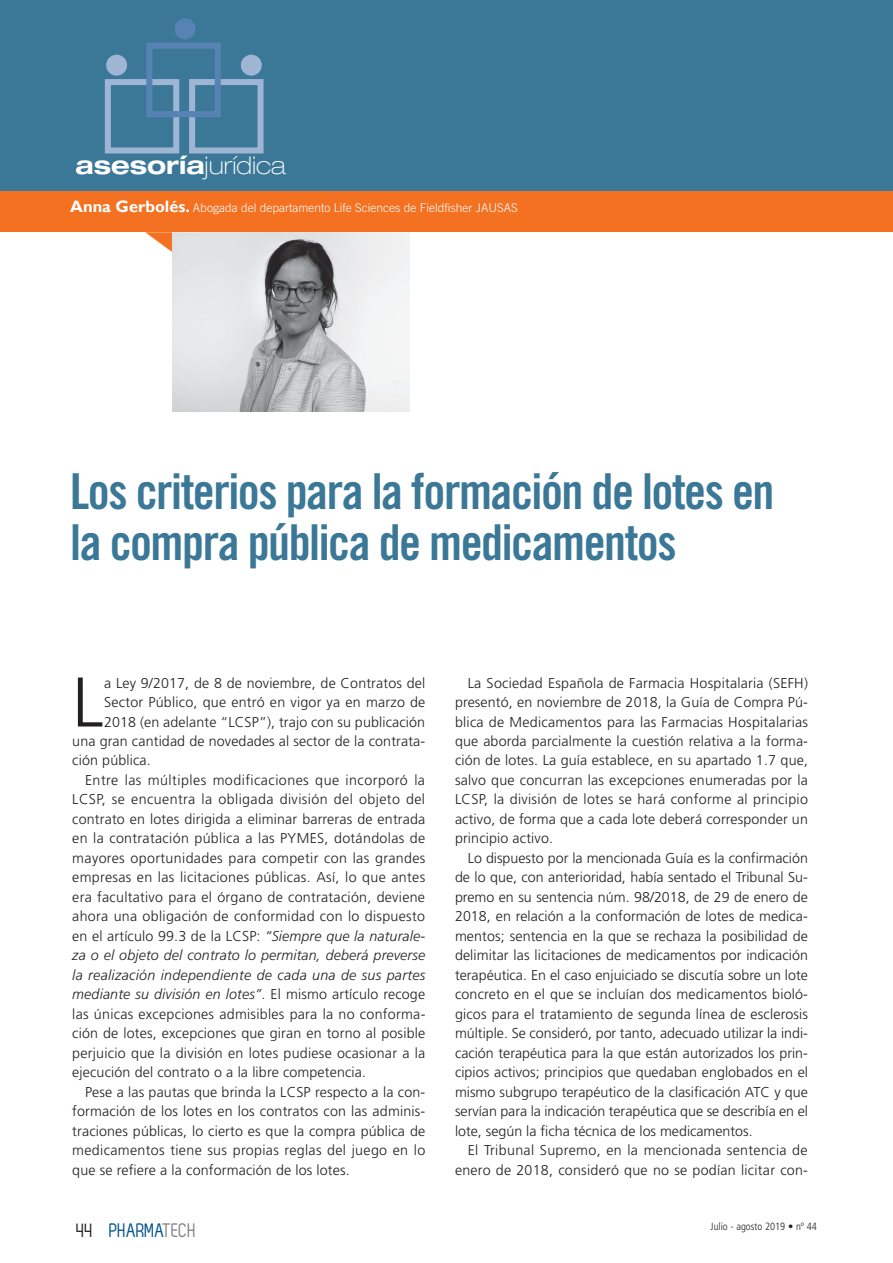
<style>
.page{position:relative;width:893px;height:1263px;background:#fff}
.page>*{position:absolute;margin:0;border:0;box-sizing:border-box;transform-origin:0 0}
.t1{font:300 70.05px "Frutiger";color:#231f20}
.t2{font:49.5px/51px "Trade Gothic Bold Cond Twenty";letter-spacing:-.03em;color:#3b7898}
.t3{font:700 expanded 24.6px "Helvetica Neue LT Std";color:#fff}
.t4{font:19.5px "Zag";color:#00538d}
.t5{font:300 14.25px/19.5px "Frutiger";letter-spacing:.015em;color:#231f20;text-align:justify}
.t6{font:italic 300 14.25px "Frutiger";letter-spacing:.01em;color:#231f20}
.t7{font:300 12px "Trade Gothic";color:#fff}
.t8{font:300 condensed 10.5px "Frutiger";color:#231f20}
.s1{font-weight:100}
.s2{font-family:"Gill Sans";font-weight:700;font-size:16.5px}
.s3{font-style:italic}
.s4{font-style:normal}
.s5{color:#231f20}
.s6{color:#808285}
</style>
<div class="page">
<div style="left:0;top:0;width:893px;height:191px;background:#3b7898"></div>
<div style="left:105px;top:79px;width:74px;height:74px;border:6px solid #9fb5d4"></div>
<div style="left:189px;top:79px;width:75px;height:74px;border:6px solid #9fb5d4"></div>
<div style="left:146px;top:43px;width:75px;height:74px;border:6px solid #5683b3"></div>
<div style="left:175px;top:18px;width:21px;height:21px;background:#5683b3;border-radius:50%"></div>
<div style="left:241px;top:55px;width:21px;height:21px;background:#9fb5d4;border-radius:50%"></div>
<div style="left:106px;top:55px;width:21px;height:21px;background:#9fb5d4;border-radius:50%"></div>
<div style="left:0;top:191px;width:893px;height:41px;background:#f37121"></div>
<svg style="left:145px;top:232px;width:28px;height:20px"></svg>
<img style="left:173px;top:232px;width:236px;height:180px">
<h3 class="t3" style="left:75px;top:150px;width:212px">asesoría<span class="s1">jurídica</span></h3>
<p class="t7" style="left:70px;top:200px;width:449px"><span class="s2">Anna Gerbolés.</span> Abogada del departamento Life Sciences de Fieldfisher JAUSAS</p>
<h2 class="t2" style="left:70px;top:465px;width:706px">Los criterios para la formación de lotes en la compra pública de medicamentos</h2>
<h1 class="t1" style="left:72px;top:663px;width:33px">L</h1>
<p class="t5" style="left:104px;top:673px;width:323px">a Ley 9/2017, de 8 de noviembre, de Contratos del</p>
<p class="t5" style="left:104px;top:692px;width:323px">Sector Público, que entró en vigor ya en marzo de</p>
<p class="t5" style="left:104px;top:712px;width:323px">2018 (en adelante “LCSP”), trajo con su publicación</p>
<p class="t5" style="left:72px;top:731px;width:354px">una gran cantidad de novedades al sector de la contrata-</p>
<p class="t5" style="left:72px;top:751px;width:80px">ción pública.</p>
<p class="t5" style="left:85px;top:770px;width:342px">Entre las múltiples modificaciones que incorporó la</p>
<p class="t5" style="left:72px;top:790px;width:354px">LCSP, se encuentra la obligada división del objeto del</p>
<p class="t5" style="left:72px;top:809px;width:354px">contrato en lotes dirigida a eliminar barreras de entrada</p>
<p class="t5" style="left:72px;top:829px;width:354px">en la contratación pública a las PYMES, dotándolas de</p>
<p class="t5" style="left:72px;top:848px;width:355px">mayores oportunidades para competir con las grandes</p>
<p class="t5" style="left:72px;top:868px;width:354px">empresas en las licitaciones públicas. Así, lo que antes</p>
<p class="t5" style="left:72px;top:887px;width:354px">era facultativo para el órgano de contratación, deviene</p>
<p class="t5" style="left:72px;top:907px;width:354px">ahora una obligación de conformidad con lo dispuesto</p>
<p class="t5" style="left:72px;top:926px;width:354px">en el artículo 99.3 de la LCSP: <span class="s3">“Siempre que la naturale-</span></p>
<p class="t6" style="left:72px;top:947px;width:354px">za o el objeto del contrato lo permitan, deberá preverse</p>
<p class="t6" style="left:72px;top:967px;width:355px">la realización independiente de cada una de sus partes</p>
<p class="t6" style="left:72px;top:986px;width:354px">mediante su división en lotes”<span class="s4">. El mismo artículo recoge</span></p>
<p class="t5" style="left:72px;top:1004px;width:355px">las únicas excepciones admisibles para la no conforma-</p>
<p class="t5" style="left:72px;top:1024px;width:354px">ción de lotes, excepciones que giran en torno al posible</p>
<p class="t5" style="left:72px;top:1043px;width:355px">perjuicio que la división en lotes pudiese ocasionar a la</p>
<p class="t5" style="left:72px;top:1063px;width:295px">ejecución del contrato o a la libre competencia.</p>
<p class="t5" style="left:85px;top:1082px;width:342px">Pese a las pautas que brinda la LCSP respecto a la con-</p>
<p class="t5" style="left:72px;top:1102px;width:355px">formación de los lotes en los contratos con las adminis-</p>
<p class="t5" style="left:72px;top:1121px;width:354px">traciones públicas, lo cierto es que la compra pública de</p>
<p class="t5" style="left:72px;top:1141px;width:354px">medicamentos tiene sus propias reglas del juego en lo</p>
<p class="t5" style="left:72px;top:1160px;width:279px">que se refiere a la conformación de los lotes.</p>
<p class="t5" style="left:455px;top:673px;width:355px;text-indent:13px">La Sociedad Española de Farmacia Hospitalaria (SEFH) presentó, en noviembre de 2018, la Guía de Compra Pú&shy;blica de Medicamentos para las Farmacias Hospitalarias que aborda parcialmente la cuestión relativa a la forma&shy;ción de lotes. La guía establece, en su apartado 1.7 que, salvo que concurran las excepciones enumeradas por la LCSP, la división de lotes se hará conforme al principio activo, de forma que a cada lote deberá corresponder un principio activo.</p>
<p class="t5" style="left:455px;top:848px;width:355px;text-indent:13px">Lo dispuesto por la mencionada Guía es la confirmación de lo que, con anterioridad, había sentado el Tribunal Su&shy;premo en su sentencia núm. 98/2018, de 29 de enero de 2018, en relación a la conformación de lotes de medica&shy;mentos; sentencia en la que se rechaza la posibilidad de delimitar las licitaciones de medicamentos por indicación terapéutica. En el caso enjuiciado se discutía sobre un lote concreto en el que se incluían dos medicamentos bioló&shy;gicos para el tratamiento de segunda línea de esclerosis múltiple. Se consideró, por tanto, adecuado utilizar la indi&shy;cación terapéutica para la que están autorizados los prin&shy;cipios activos; principios que quedaban englobados en el mismo subgrupo terapéutico de la clasificación ATC y que servían para la indicación terapéutica que se describía en el lote, según la ficha técnica de los medicamentos.</p>
<p class="t5" style="left:455px;top:1141px;width:354px;text-align:right">El Tribunal Supremo, en la mencionada sentencia de enero de 2018, consideró que no se podían licitar con-</p>
<h3 class="t4" style="left:77px;top:1220px;width:121px"><span class="s5">44</span> PHARMA<span class="s6">TECH</span></h3>
<p class="t8" style="left:711px;top:1220px;width:108px">Julio - agosto 2019 • nº 44</p>
</div>
